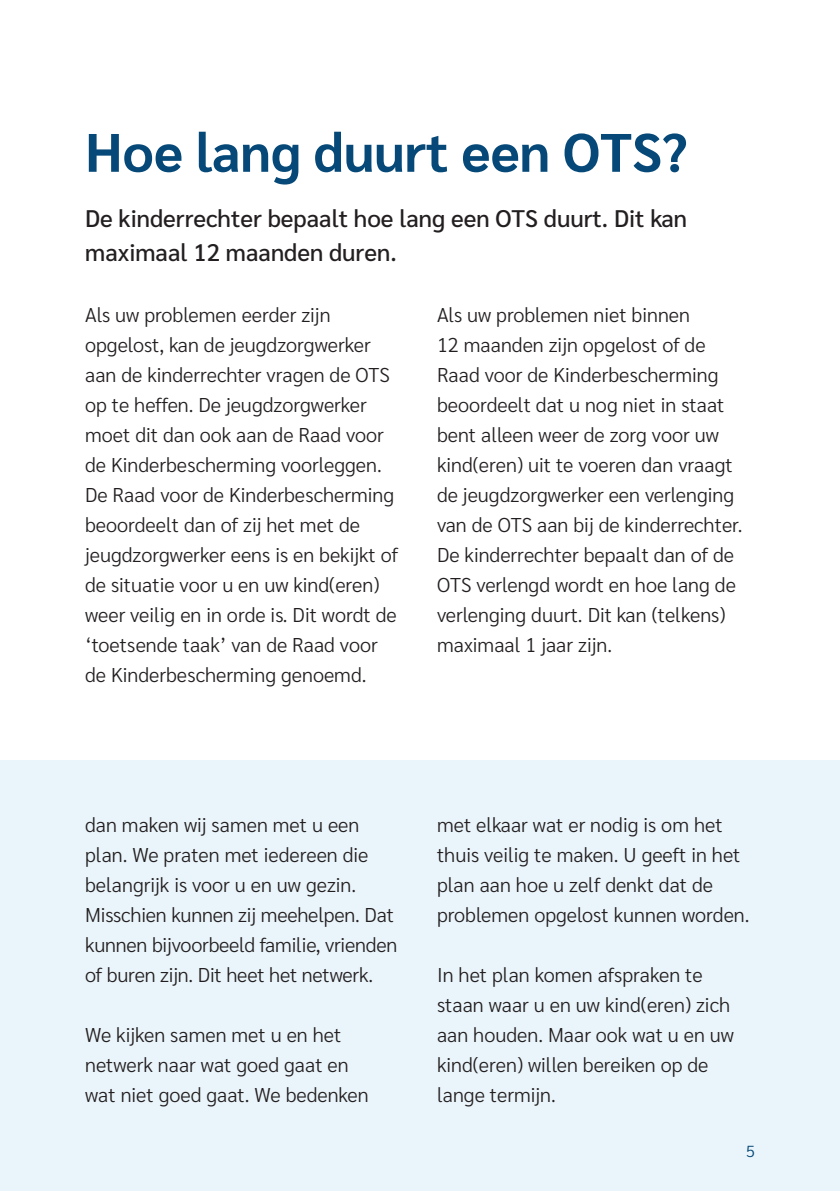
<style>
.page{position:relative;width:840px;height:1191px;background:#fff}
.page>*{position:absolute;margin:0;border:0;box-sizing:border-box;transform-origin:0 0}
.t1{font:700 54px "Sarabun";color:#064978}
.t2{font:500 24px/34px "Sarabun";color:#231f20}
.t3{font:300 20px/30px "Sarabun";color:#231f20}
.t4{font:300 16px "Sarabun";color:#064978}
</style>
<div class="page">
<div style="left:0;top:760px;width:839px;height:431px;background:#eaf5fb"></div>
<h1 class="t1" style="left:85px;top:122px;width:603px">Hoe lang duurt een OTS?</h1>
<p class="t2" style="left:85px;top:202px;width:603px">De kinderrechter bepaalt hoe lang een OTS duurt. Dit kan maximaal 12 maanden duren.</p>
<p class="t3" style="left:85px;top:300px;width:314px">Als uw problemen eerder zijn opgelost, kan de jeugdzorgwerker aan de kinderrechter vragen de OTS op te heffen. De jeugdzorgwerker moet dit dan ook aan de Raad voor de Kinderbescherming voorleggen.<br>De Raad voor de Kinderbescherming beoordeelt dan of zij het met de jeugdzorgwerker eens is en bekijkt of de situatie voor u en uw kind(eren) weer veilig en in orde is. Dit wordt de ‘toetsende taak’ van de Raad voor de Kinderbescherming genoemd.</p>
<p class="t3" style="left:437px;top:300px;width:307px">Als uw problemen niet binnen<br>12 maanden zijn opgelost of de<br>Raad voor de Kinderbescherming beoordeelt dat u nog niet in staat bent alleen weer de zorg voor uw kind(eren) uit te voeren dan vraagt de jeugdzorgwerker een verlenging van de OTS aan bij de kinderrechter.<br>De kinderrechter bepaalt dan of de<br>OTS verlengd wordt en hoe lang de verlenging duurt. Dit kan (telkens) maximaal 1 jaar zijn.</p>
<p class="t3" style="left:85px;top:810px;width:313px">dan maken wij samen met u een plan. We praten met iedereen die belangrijk is voor u en uw gezin.<br>Misschien kunnen zij meehelpen. Dat kunnen bijvoorbeeld familie, vrienden of buren zijn. Dit heet het netwerk.</p>
<p class="t3" style="left:85px;top:1020px;width:285px">We kijken samen met u en het netwerk naar wat goed gaat en wat niet goed gaat. We bedenken</p>
<p class="t3" style="left:437px;top:810px;width:314px">met elkaar wat er nodig is om het thuis veilig te maken. U geeft in het plan aan hoe u zelf denkt dat de problemen opgelost kunnen worden.</p>
<p class="t3" style="left:437px;top:960px;width:298px">In het plan komen afspraken te staan waar u en uw kind(eren) zich aan houden. Maar ook wat u en uw kind(eren) willen bereiken op de lange termijn.</p>
<p class="t4" style="left:745px;top:1142px;width:10px">5</p>
</div>
